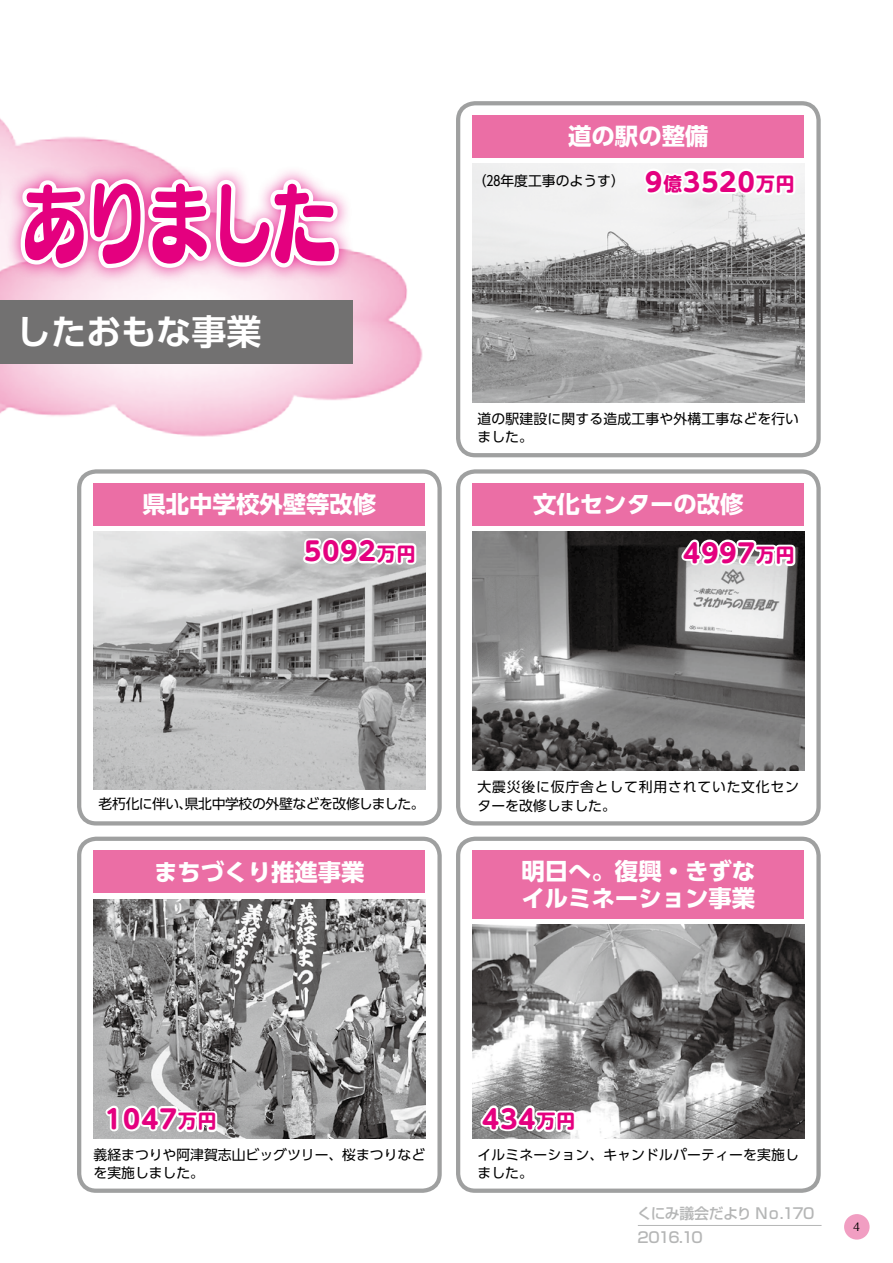
<style>
.page{position:relative;width:893px;height:1263px;background:#fff}
.page>*{position:absolute;margin:0;border:0;box-sizing:border-box;transform-origin:0 0}
.t1{font:89.25px "Slump Std DB";letter-spacing:-.07em;color:#e4007f;scale:.75 1}
.t2{font:700 35.1px "UD Shin Go Pro De";color:#fff}
.t3{font:700 25.65px "UD Shin M Go Pro";letter-spacing:.05em;color:#e4007f}
.t4{font:700 23.4px/27.6px "UD Shin Go Pro";color:#fff}
.t5{font:700 18.75px "UD Shin M Go Pro";letter-spacing:.05em;color:#e4007f}
.t6{font:500 14.85px/24px "Shin Go Pro";letter-spacing:-.045em;color:#b5b6b6}
.t7{font:13.8px/18.1px "UD Shin Go Pro";color:#000}
.t8{font:13.8px/18.1px "UD Shin Go Pro";letter-spacing:.06em;color:#000}
.t9{font:13.8px "UD Shin Go Pro";letter-spacing:-.035em;color:#000}
.t10{font:12.75px "Optima";color:#000}
</style>
<div class="page">
<img style="left:0;top:118px;width:423px;height:319px">
<div style="left:844px;top:1214px;width:26px;height:25px;background:#f19ec2;border-radius:50%"></div>
<hr style="left:638px;top:1225px;width:183px;height:1px;background:#b5b6b6">
<div style="left:456px;top:101px;width:365px;height:356px;border:4px solid #9fa0a0;border-radius:17px"></div>
<div style="left:77px;top:469px;width:365px;height:356px;border:4px solid #9fa0a0;border-radius:17px"></div>
<div style="left:77px;top:837px;width:365px;height:356px;border:4px solid #9fa0a0;border-radius:17px"></div>
<div style="left:456px;top:469px;width:365px;height:356px;border:4px solid #9fa0a0;border-radius:17px"></div>
<div style="left:456px;top:837px;width:365px;height:356px;border:4px solid #9fa0a0;border-radius:17px"></div>
<img style="left:472px;top:164px;width:332px;height:239px">
<svg style="left:580px;top:101px;width:217px;height:104px"></svg>
<img style="left:94px;top:532px;width:331px;height:257px">
<img style="left:94px;top:899px;width:331px;height:239px">
<img style="left:472px;top:532px;width:332px;height:239px">
<img style="left:472px;top:925px;width:332px;height:213px">
<hr style="left:0;top:164px;width:4px;height:119px;background:#e4007f;opacity:.8">
<div style="left:6px;top:164px;width:348px;height:120px;background:#e4007f;opacity:.8"></div>
<svg style="left:16px;top:118px;width:327px;height:154px"></svg>
<div style="left:0;top:300px;width:353px;height:63px;background:#727171"></div>
<svg style="left:301px;top:535px;width:117px;height:32px"></svg>
<svg style="left:102px;top:1100px;width:117px;height:34px"></svg>
<svg style="left:678px;top:534px;width:119px;height:34px"></svg>
<svg style="left:477px;top:1100px;width:101px;height:34px"></svg>
<div style="left:94px;top:483px;width:331px;height:43px;background:#eb6ea5"></div>
<div style="left:94px;top:850px;width:331px;height:43px;background:#eb6ea5"></div>
<div style="left:472px;top:483px;width:332px;height:43px;background:#eb6ea5"></div>
<div style="left:472px;top:850px;width:332px;height:69px;background:#eb6ea5"></div>
<div style="left:472px;top:115px;width:332px;height:43px;background:#eb6ea5"></div>
<h3 class="t4" style="left:568px;top:122px;width:142px">道の駅の整備</h3>
<h3 class="t3" style="left:645px;top:161px;width:18px">9</h3>
<h3 class="t3" style="left:683px;top:161px;width:73px">3520</h3>
<p class="t7" style="left:473px;top:172px;width:154px">（28年度工事のようす(</p>
<h3 class="t5" style="left:663px;top:169px;width:20px">億</h3>
<h1 class="t1" style="left:21px;top:162px;width:425px">ありました</h1>
<h3 class="t5" style="left:756px;top:169px;width:40px">万円</h3>
<h2 class="t2" style="left:16px;top:303px;width:247px">したおもな事業</h2>
<p class="t7" style="left:478px;top:409px;width:323px">道の駅建設に関する造成工事や外構工事などを行いました。</p>
<h3 class="t4" style="left:142px;top:490px;width:235px">県北中学校外壁等改修</h3>
<h3 class="t4" style="left:533px;top:490px;width:212px">文化センターの改修</h3>
<h3 class="t3" style="left:304px;top:531px;width:73px">5092</h3>
<h3 class="t5" style="left:377px;top:538px;width:40px">万円</h3>
<h3 class="t3" style="left:683px;top:532px;width:73px">4997</h3>
<h3 class="t5" style="left:756px;top:540px;width:40px">万円</h3>
<p class="t9" style="left:99px;top:793px;width:327px">老朽化に伴い県北中学校の外壁などを改修しました。</p>
<p class="t7" style="left:179px;top:794px;width:15px">、</p>
<h3 class="t4" style="left:154px;top:857px;width:212px">まちづくり推進事業</h3>
<p class="t8" style="left:478px;top:778px;width:323px">大震災後に仮庁舎として利用されていた文化センターを改修しました。</p>
<h3 class="t4" style="left:521px;top:856px;width:235px">明日へ。復興・きずなイルミネーション事業</h3>
<h3 class="t3" style="left:105px;top:1098px;width:73px">1047</h3>
<h3 class="t5" style="left:178px;top:1106px;width:40px">万円</h3>
<h3 class="t3" style="left:482px;top:1098px;width:55px">434</h3>
<h3 class="t5" style="left:537px;top:1106px;width:40px">万円</h3>
<p class="t7" style="left:94px;top:1145px;width:333px">義経まつりや阿津賀志山ビッグツリー、桜まつりなどを実施しました。</p>
<p class="t7" style="left:478px;top:1145px;width:323px">イルミネーション、キャンドルパーティーを実施しました。</p>
<p class="t6" style="left:637px;top:1199px;width:179px">くにみ議会だより No.170<br>2016.10</p>
<p class="t10" style="left:853px;top:1219px;width:9px">4</p>
</div>
